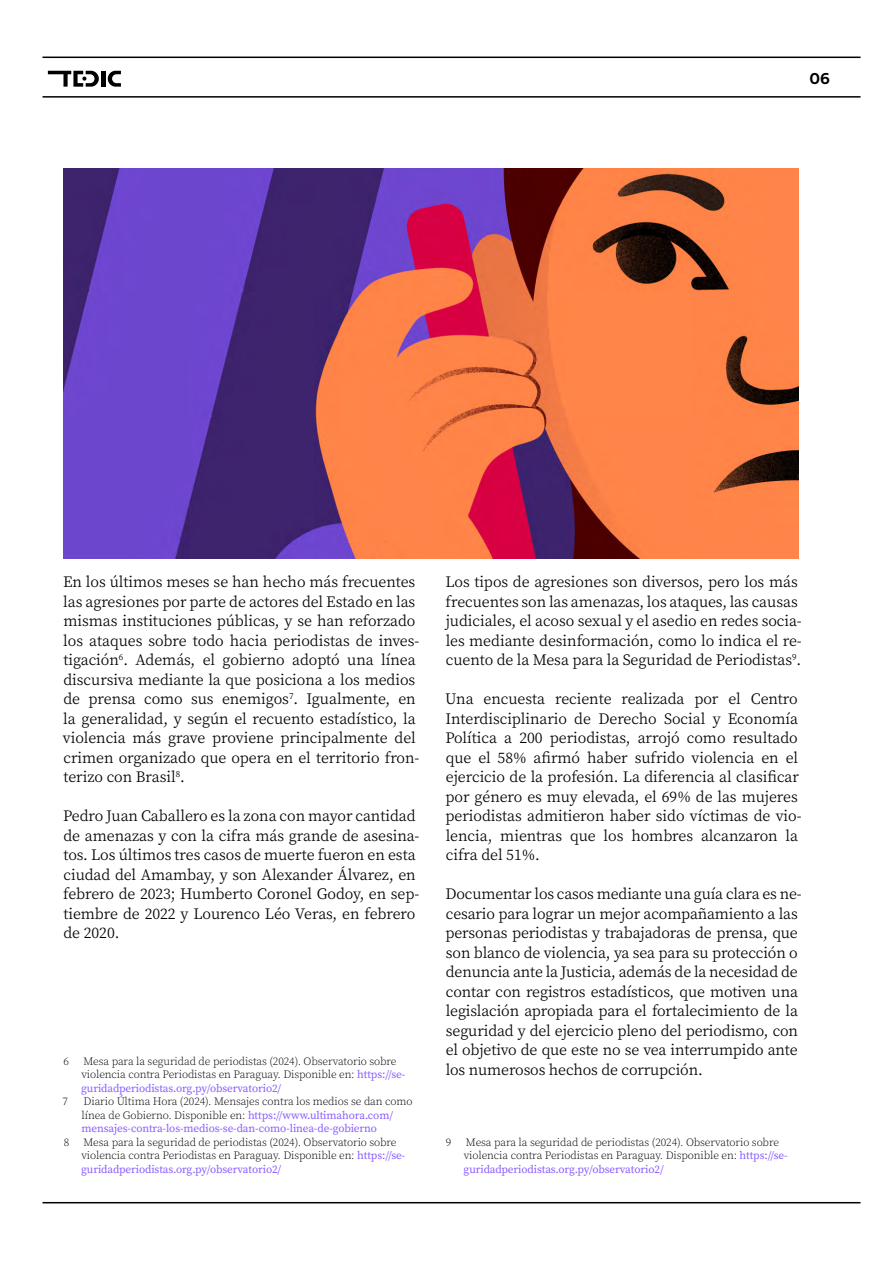
<style>
.page{position:relative;width:893px;height:1263px;background:#fff}
.page>*{position:absolute;margin:0;border:0;box-sizing:border-box;transform-origin:0 0}
.t1{font:600 16.5px "Mundial";color:#000}
.t2{font:15.75px/19.5px "Source Serif Variable";letter-spacing:-.005em;color:#000}
.t3{font:11.25px/13.5px "Source Serif Variable";letter-spacing:-.01em;color:#000}
.s1{color:#8b5dff}
</style>
<div class="page">
<hr style="left:43px;top:1202px;width:817px;height:1px;background:#000">
<svg style="left:108px;top:71px;width:13px;height:16px"></svg>
<hr style="left:101px;top:71px;width:4px;height:16px;background:#000">
<svg style="left:48px;top:71px;width:51px;height:16px"></svg>
<hr style="left:43px;top:57px;width:817px;height:1px;background:#000">
<hr style="left:43px;top:96px;width:817px;height:2px;background:#000">
<img style="left:63px;top:168px;width:735px;height:390px">
<p class="t1" style="left:809px;top:66px;width:22px">06</p>
<p class="t2" style="left:63px;top:572px;width:358px">En los últimos meses se han hecho más frecuentes las agresiones por parte de actores del Estado en las mismas instituciones públicas, y se han reforzado los ataques sobre todo hacia periodistas de inves&shy;tigación<sup>6</sup>. Además, el gobierno adoptó una línea discursiva mediante la que posiciona a los medios de prensa como sus enemigos<sup>7</sup>. Igualmente, en la generalidad, y según el recuento estadístico, la violencia más grave proviene principalmente del crimen organizado que opera en el territorio fron&shy;terizo con Brasil<sup>8</sup>.</p>
<p class="t2" style="left:63px;top:806px;width:358px">Pedro Juan Caballero es la zona con mayor cantidad de amenazas y con la cifra más grande de asesina&shy;tos. Los últimos tres casos de muerte fueron en esta ciudad del Amambay, y son Alexander Álvarez, en febrero de 2023; Humberto Coronel Godoy, en sep&shy;tiembre de 2022 y Lourenco Léo Veras, en febrero de 2020.</p>
<p class="t3" style="left:63px;top:1054px;width:7px">6</p>
<p class="t3" style="left:81px;top:1054px;width:326px">Mesa para la seguridad de periodistas (2024). Observatorio sobre violencia contra Periodistas en Paraguay. Disponible en: <span class="s1">https://se&shy;guridadperiodistas.org.py/observatorio2/</span></p>
<p class="t3" style="left:63px;top:1095px;width:7px">7</p>
<p class="t3" style="left:81px;top:1095px;width:333px">Diario Última Hora (2024). Mensajes contra los medios se dan como línea de Gobierno. Disponible en: <span class="s1">https://www.ultimahora.com/ mensajes-contra-los-medios-se-dan-como-linea-de-gobierno</span></p>
<p class="t3" style="left:64px;top:1135px;width:7px">8</p>
<p class="t3" style="left:81px;top:1135px;width:326px">Mesa para la seguridad de periodistas (2024). Observatorio sobre violencia contra Periodistas en Paraguay. Disponible en: <span class="s1">https://se&shy;guridadperiodistas.org.py/observatorio2/</span></p>
<p class="t2" style="left:445px;top:572px;width:358px">Los tipos de agresiones son diversos, pero los más frecuentes son las amenazas, los ataques, las causas judiciales, el acoso sexual y el asedio en redes socia&shy;les mediante desinformación, como lo indica el re&shy;cuento de la Mesa para la Seguridad de Periodistas<sup>9</sup>.</p>
<p class="t2" style="left:445px;top:689px;width:358px">Una encuesta reciente realizada por el Centro Interdisciplinario de Derecho Social y Economía Política a 200 periodistas, arrojó como resultado que el 58% afirmó haber sufrido violencia en el ejercicio de la profesión. La diferencia al clasificar por género es muy elevada, el 69% de las mujeres periodistas admitieron haber sido víctimas de vio&shy;lencia, mientras que los hombres alcanzaron la cifra del 51%.</p>
<p class="t2" style="left:445px;top:884px;width:358px">Documentar los casos mediante una guía clara es ne&shy;cesario para lograr un mejor acompañamiento a las personas periodistas y trabajadoras de prensa, que son blanco de violencia, ya sea para su protección o denuncia ante la Justicia, además de la necesidad de contar con registros estadísticos, que motiven una legislación apropiada para el fortalecimiento de la seguridad y del ejercicio pleno del periodismo, con el objetivo de que este no se vea interrumpido ante los numerosos hechos de corrupción.</p>
<p class="t3" style="left:446px;top:1135px;width:7px">9</p>
<p class="t3" style="left:464px;top:1135px;width:326px">Mesa para la seguridad de periodistas (2024). Observatorio sobre violencia contra Periodistas en Paraguay. Disponible en: <span class="s1">https://se&shy;guridadperiodistas.org.py/observatorio2/</span></p>
</div>
